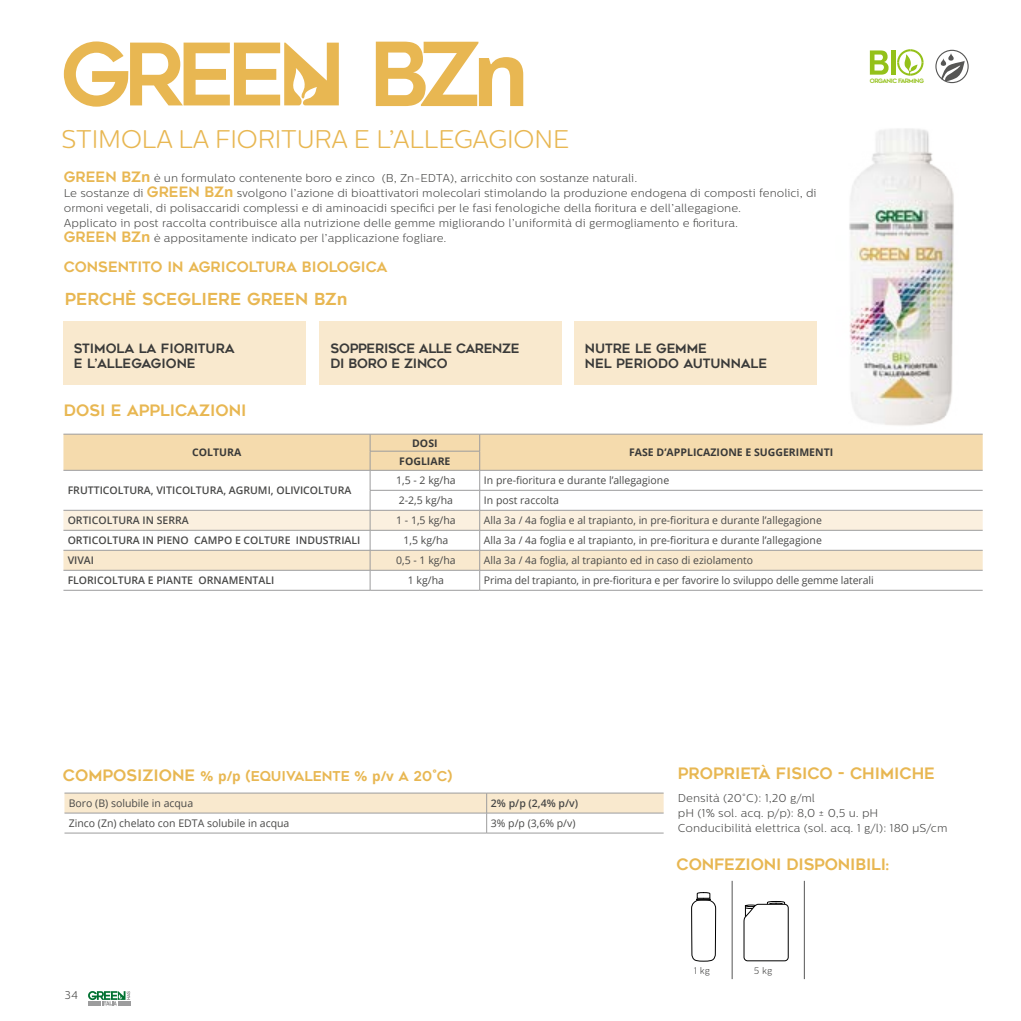
<style>
.page{position:relative;width:1021px;height:1021px;background:#fff}
.page>*{position:absolute;margin:0;border:0;box-sizing:border-box;transform-origin:0 0}
.t1{font:300 25.5px "Centrale Sans Rounded";letter-spacing:-.03em;color:#e8b752}
.t2{font:16.5px "Geometos";color:#e8b752}
.t3{font:15.6px "Geometos";color:#e8b752}
.t4{font:14.25px "Geometos";color:#e8b752}
.t5{font:13.5px "Geometos";color:#e8b752}
.t6{font:12.9px/15.5px "Geometos";color:#3a3a39}
.t7{font:12.9px/15.6px "Geometos";letter-spacing:-.02em;color:#3a3a39}
.t8{font:300 11.4px/15px "Centrale Sans Rounded";color:#484847}
.t9{font:300 11.25px "Centrale Sans Rounded";color:#484847}
.t10{font:10.5px "Open Sans";color:#484847}
.t11{font:600 10.5px "Open Sans";color:#484847}
.t12{font:700 10.5px "Open Sans";color:#3a3a39}
.t13{font:300 9.45px "Centrale Sans Rounded";color:#484847}
.t14{font:6px "Geometos";letter-spacing:-.08em;color:#94c11a}
.s1{font-family:"Geometos";font-weight:400;font-size:14.25px;color:#e8b752}
.s2{font-family:"Open Sans";font-weight:700;font-size:14.25px;color:#e8b752}
.s3{font-family:"Open Sans";font-weight:700}
.s4{font-size:15.6px}
</style>
<div class="page">
<svg style="left:88px;top:991px;width:42px;height:14px"></svg>
<img style="left:815px;top:128px;width:151px;height:306px">
<svg style="left:63px;top:434px;width:919px;height:156px"></svg>
<hr style="left:63px;top:590px;width:307px;height:1px;background:#9c9c9d">
<hr style="left:370px;top:590px;width:109px;height:1px;background:#9c9c9d">
<hr style="left:479px;top:590px;width:503px;height:1px;background:#9c9c9d">
<svg style="left:64px;top:793px;width:599px;height:40px"></svg>
<hr style="left:64px;top:792px;width:422px;height:1px;background:#9c9c9d">
<hr style="left:486px;top:792px;width:177px;height:1px;background:#9c9c9d">
<div style="left:63px;top:321px;width:243px;height:63px;background:#f9e9ce"></div>
<div style="left:319px;top:321px;width:242px;height:63px;background:#f9e9ce"></div>
<svg style="left:376px;top:42px;width:147px;height:64px"></svg>
<svg style="left:64px;top:41px;width:275px;height:66px"></svg>
<div style="left:574px;top:321px;width:242px;height:63px;background:#f9e9ce"></div>
<svg style="left:691px;top:892px;width:25px;height:69px"></svg>
<hr style="left:732px;top:880px;width:1px;height:99px;background:#565655">
<hr style="left:804px;top:880px;width:1px;height:99px;background:#565655">
<svg style="left:743px;top:901px;width:45px;height:60px"></svg>
<svg style="left:948px;top:53px;width:5px;height:8px"></svg>
<svg style="left:941px;top:61px;width:23px;height:21px"></svg>
<div style="left:935px;top:50px;width:33px;height:33px;border:1px solid #565655;border-radius:50%"></div>
<svg style="left:869px;top:50px;width:19px;height:25px"></svg>
<hr style="left:891px;top:50px;width:4px;height:25px;background:#94c11a">
<svg style="left:897px;top:49px;width:27px;height:27px"></svg>
<h1 class="t1" style="left:61px;top:124px;width:510px">STIMOLA LA FIORITURA E L’ALLEGAGIONE</h1>
<p class="t8" style="left:64px;top:170px;width:754px"><span class="s1">GREEN BZ</span><span class="s2">n</span> è un formulato contenente boro e zinco (B, Zn-EDTA), arricchito con sostanze naturali.<br>Le sostanze di <span class="s1">GREEN BZ</span><span class="s2">n</span> svolgono l’azione di bioattivatori molecolari stimolando la produzione endogena di composti fenolici, di ormoni vegetali, di polisaccaridi complessi e di aminoacidi specifici per le fasi fenologiche della fioritura e dell’allegagione.<br>Applicato in post raccolta contribuisce alla nutrizione delle gemme migliorando l’uniformità di germogliamento e fioritura.<br><span class="s1">GREEN BZ</span><span class="s2">n</span> è appositamente indicato per l’applicazione fogliare.</p>
<p class="t4" style="left:64px;top:259px;width:325px">CONSENTITO IN AGRICOLTURA BIOLOGICA</p>
<h2 class="t2" style="left:65px;top:290px;width:284px">PERCHÈ SCEGLIERE GREEN BZ<span class="s3">n</span></h2>
<p class="t6" style="left:74px;top:340px;width:162px">STIMOLA LA FIORITURA<br>E L’ALLEGAGIONE</p>
<p class="t7" style="left:330px;top:340px;width:191px">SOPPERISCE ALLE CARENZE<br>DI BORO E ZINCO</p>
<h3 class="t3" style="left:64px;top:402px;width:184px">DOSI E APPLICAZIONI</h3>
<p class="t12" style="left:192px;top:445px;width:51px">COLTURA</p>
<p class="t12" style="left:412px;top:435px;width:27px">DOSI</p>
<p class="t12" style="left:399px;top:453px;width:53px">FOGLIARE</p>
<p class="t6" style="left:585px;top:340px;width:184px">NUTRE LE GEMME<br>NEL PERIODO AUTUNNALE</p>
<p class="t12" style="left:629px;top:445px;width:205px">FASE D’APPLICAZIONE E SUGGERIMENTI</p>
<p class="t11" style="left:68px;top:483px;width:285px">FRUTTICOLTURA, VITICOLTURA, AGRUMI, OLIVICOLTURA</p>
<p class="t10" style="left:396px;top:473px;width:61px">1,5 - 2 kg/ha</p>
<p class="t10" style="left:484px;top:473px;width:187px">In pre-fioritura e durante l’allegagione</p>
<p class="t10" style="left:399px;top:493px;width:56px">2-2,5 kg/ha</p>
<p class="t10" style="left:484px;top:493px;width:76px">In post raccolta</p>
<p class="t14" style="left:869px;top:77px;width:56px">ORGANIC FARMING</p>
<p class="t11" style="left:68px;top:513px;width:122px">ORTICOLTURA IN SERRA</p>
<p class="t10" style="left:396px;top:513px;width:61px">1 - 1,5 kg/ha</p>
<p class="t10" style="left:484px;top:513px;width:339px">Alla 3a / 4a foglia e al trapianto, in pre-fioritura e durante l’allegagione</p>
<p class="t11" style="left:68px;top:533px;width:294px">ORTICOLTURA IN PIENO CAMPO E COLTURE INDUSTRIALI</p>
<p class="t10" style="left:403px;top:533px;width:46px">1,5 kg/ha</p>
<p class="t10" style="left:484px;top:533px;width:339px">Alla 3a / 4a foglia e al trapianto, in pre-fioritura e durante l’allegagione</p>
<p class="t11" style="left:68px;top:553px;width:28px">VIVAI</p>
<p class="t10" style="left:396px;top:553px;width:61px">0,5 - 1 kg/ha</p>
<p class="t10" style="left:484px;top:553px;width:270px">Alla 3a / 4a foglia, al trapianto ed in caso di eziolamento</p>
<p class="t11" style="left:68px;top:573px;width:208px">FLORICOLTURA E PIANTE ORNAMENTALI</p>
<p class="t10" style="left:408px;top:573px;width:38px">1 kg/ha</p>
<p class="t10" style="left:484px;top:573px;width:391px">Prima del trapianto, in pre-fioritura e per favorire lo sviluppo delle gemme laterali</p>
<p class="t5" style="left:63px;top:769px;width:391px"><span class="s4">COMPOSIZIONE</span> % <span class="s3">p/p</span> (EQUIVALENTE % <span class="s3">p/v</span> A 20°C)</p>
<p class="t10" style="left:69px;top:796px;width:126px">Boro (B) solubile in acqua</p>
<p class="t11" style="left:491px;top:796px;width:89px">2% p/p (2,4% p/v)</p>
<p class="t10" style="left:69px;top:816px;width:222px">Zinco (Zn) chelato con EDTA solubile in acqua</p>
<p class="t10" style="left:491px;top:816px;width:86px">3% p/p (3,6% p/v)</p>
<p class="t9" style="left:65px;top:988px;width:15px">34</p>
<h3 class="t3" style="left:678px;top:765px;width:258px">PROPRIETÀ FISICO - CHIMICHE</h3>
<p class="t8" style="left:678px;top:791px;width:271px">Densità (20°C): 1,20 g/ml<br>pH (1% sol. acq. p/p): 8,0 ± 0,5 u. pH<br>Conducibilità elettrica (sol. acq. 1 g/l): 180 μS/cm</p>
<h3 class="t3" style="left:676px;top:856px;width:214px">CONFEZIONI DISPONIBILI:</h3>
<p class="t13" style="left:693px;top:964px;width:18px">1 kg</p>
<p class="t13" style="left:754px;top:964px;width:20px">5 kg</p>
</div>
